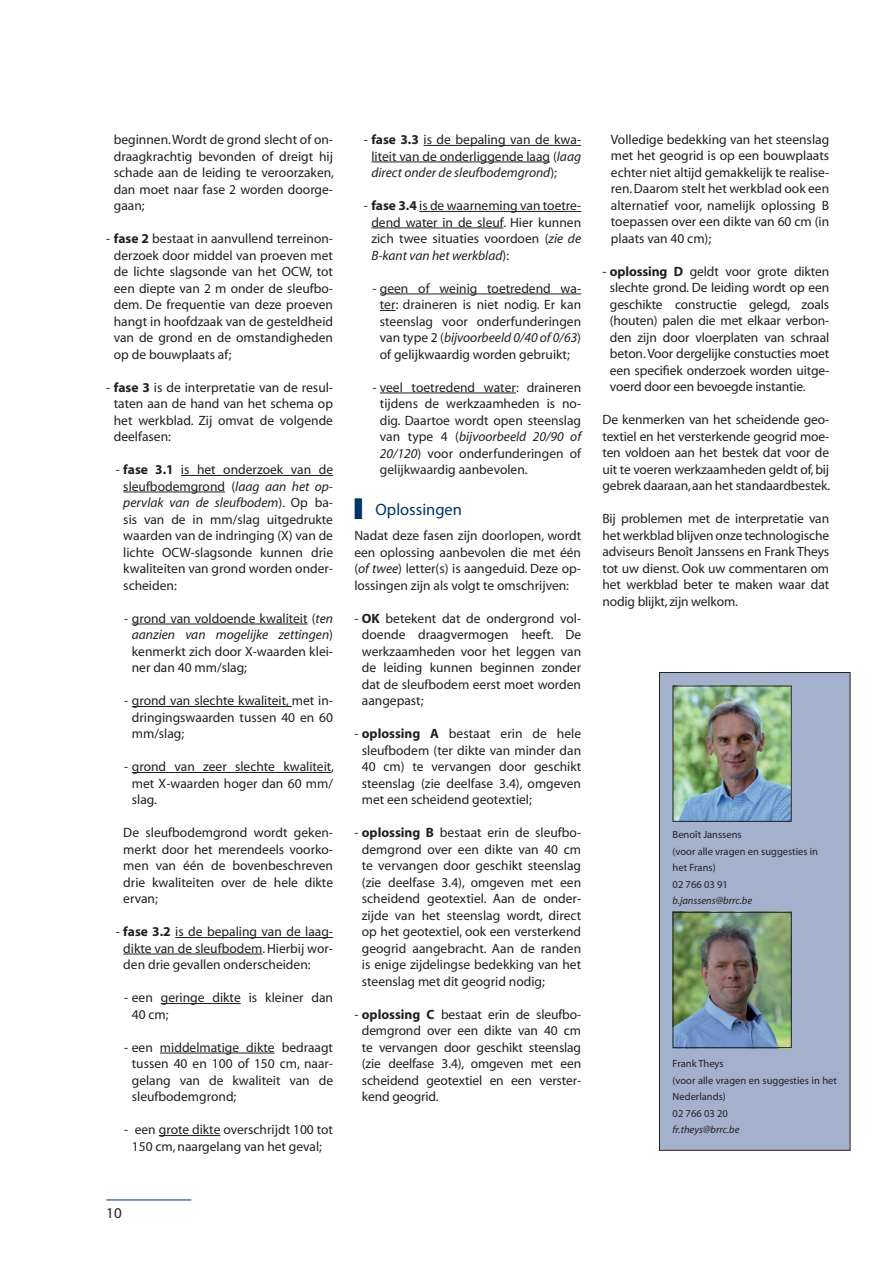
<style>
.page{position:relative;width:893px;height:1263px;background:#fff}
.page>*{position:absolute;margin:0;border:0;box-sizing:border-box;transform-origin:0 0}
.t1{font:16.5px "Myriad";color:#003367}
.t2{font:15px "Myriad";color:#231f20}
.t3{font:13.5px/16.5px "Myriad";color:#231f20;text-align:justify}
.t4{font:10.5px/16.5px "Myriad";color:#231f20}
.t5{font:italic 10.5px "Myriad";color:#231f20}
.s1{font-weight:700}
.s2{font-style:italic}
</style>
<div class="page">
<hr style="left:106px;top:1199px;width:85px;height:1px;background:#003367">
<hr style="left:181px;top:475px;width:152px;height:1px;background:#231f20">
<hr style="left:123px;top:492px;width:102px;height:1px;background:#231f20">
<hr style="left:132px;top:624px;width:176px;height:1px;background:#231f20">
<hr style="left:132px;top:706px;width:160px;height:1px;background:#231f20">
<hr style="left:132px;top:772px;width:199px;height:1px;background:#231f20">
<hr style="left:175px;top:937px;width:158px;height:1px;background:#231f20">
<hr style="left:123px;top:954px;width:139px;height:1px;background:#231f20">
<hr style="left:161px;top:1003px;width:80px;height:1px;background:#231f20">
<hr style="left:160px;top:1053px;width:115px;height:1px;background:#231f20">
<hr style="left:159px;top:1135px;width:61px;height:1px;background:#231f20">
<hr style="left:424px;top:145px;width:157px;height:1px;background:#231f20">
<hr style="left:371px;top:162px;width:179px;height:1px;background:#231f20">
<hr style="left:419px;top:211px;width:162px;height:1px;background:#231f20">
<hr style="left:371px;top:228px;width:132px;height:1px;background:#231f20">
<hr style="left:380px;top:294px;width:201px;height:1px;background:#231f20">
<svg style="left:380px;top:310px;width:16px;height:1px"></svg>
<hr style="left:380px;top:393px;width:136px;height:1px;background:#231f20">
<div style="left:659px;top:672px;width:191px;height:478px;background:#a4b1cd"></div>
<img style="left:675px;top:688px;width:115px;height:132px">
<div style="left:673px;top:686px;width:119px;height:136px;border:1px solid #231f20"></div>
<img style="left:675px;top:914px;width:115px;height:132px">
<div style="left:673px;top:912px;width:119px;height:136px;border:1px solid #231f20"></div>
<div style="left:659px;top:672px;width:191px;height:479px;border:1px solid #231f20"></div>
<p class="t3" style="left:114px;top:132px;width:222px">beginnen. Wordt de grond slecht of on&shy;draagkrachtig bevonden of dreigt hij schade aan de leiding te veroorzaken, dan moet naar fase 2 worden doorge&shy;gaan;</p>
<p class="t3" style="left:114px;top:231px;width:221px;text-indent:-8px">- <span class="s1">fase 2</span> bestaat in aanvullend terreinon&shy;derzoek door middel van proeven met de lichte slagsonde van het OCW, tot een diepte van 2 m onder de sleufbo&shy;dem. De frequentie van deze proeven hangt in hoofdzaak van de gesteldheid van de grond en de omstandigheden op de bouwplaats af;</p>
<p class="t3" style="left:114px;top:379px;width:221px;text-indent:-8px">- <span class="s1">fase 3</span> is de interpretatie van de resul&shy;taten aan de hand van het schema op het werkblad. Zij omvat de volgende deelfasen:</p>
<p class="t3" style="left:123px;top:462px;width:211px;text-indent:-8px">- <span class="s1">fase 3.1</span> is het onderzoek van de sleufbodemgrond (<span class="s2">laag aan het op&shy;pervlak van de sleufbodem</span>). Op ba&shy;sis van de in mm/slag uitgedrukte waarden van de indringing (X) van de lichte OCW-slagsonde kunnen drie kwaliteiten van grond worden onder&shy;scheiden:</p>
<p class="t3" style="left:132px;top:610px;width:203px;text-indent:-8px">- grond van voldoende kwaliteit (<span class="s2">ten aanzien van mogelijke zettingen</span>) kenmerkt zich door X-waarden klei&shy;ner dan 40 mm/slag;</p>
<p class="t3" style="left:132px;top:693px;width:203px;text-indent:-8px">- grond van slechte kwaliteit, met in&shy;dringingswaarden tussen 40 en 60 mm/slag;</p>
<p class="t3" style="left:132px;top:759px;width:204px;text-indent:-8px">- grond van zeer slechte kwaliteit, met X-waarden hoger dan 60 mm/ slag.</p>
<p class="t3" style="left:123px;top:825px;width:211px">De sleufbodemgrond wordt geken&shy;merkt door het merendeels voorko&shy;men van één de bovenbeschreven drie kwaliteiten over de hele dikte ervan;</p>
<p class="t3" style="left:123px;top:924px;width:211px;text-indent:-8px">- <span class="s1">fase 3.2</span> is de bepaling van de laag&shy;dikte van de sleufbodem. Hierbij wor&shy;den drie gevallen onderscheiden:</p>
<p class="t3" style="left:132px;top:990px;width:203px;text-indent:-8px">- een geringe dikte is kleiner dan<br>40 cm;</p>
<p class="t3" style="left:132px;top:1039px;width:203px;text-indent:-8px">- een middelmatige dikte bedraagt tussen 40 en 100 of 150 cm, naar&shy;gelang van de kwaliteit van de sleufbodemgrond;</p>
<p class="t3" style="left:124px;top:1122px;width:210px;text-align:center">- een grote dikte overschrijdt 100 tot<br>150 cm, naargelang van het geval;</p>
<p class="t3" style="left:371px;top:132px;width:211px;text-indent:-8px">- <span class="s1">fase 3.3</span> is de bepaling van de kwa&shy;liteit van de onderliggende laag (<span class="s2">laag direct onder de sleufbodemgrond</span>);</p>
<p class="t3" style="left:371px;top:198px;width:211px;text-indent:-8px">- <span class="s1">fase 3.4</span> is de waarneming van toetre&shy;dend water in de sleuf. Hier kunnen zich twee situaties voordoen (<span class="s2">zie de B-kant van het werkblad</span>):</p>
<p class="t3" style="left:372px;top:280px;width:210px;text-align:center">- geen of weinig toetredend wa&shy;ter: draineren is niet nodig. Er kan steenslag voor onderfunderingen van type 2 (<span class="s2">bijvoorbeeld 0/40 of 0/63</span>) of gelijkwaardig worden gebruikt;</p>
<p class="t3" style="left:380px;top:379px;width:203px;text-indent:-8px">- veel toetredend water: draineren tijdens de werkzaamheden is no&shy;dig. Daartoe wordt open steenslag van type 4 (<span class="s2">bijvoorbeeld 20/90 of 20/120</span>) voor onderfunderingen of gelijkwaardig aanbevolen.</p>
<p class="t1" style="left:354px;top:501px;width:109px">■ Oplossingen</p>
<p class="t3" style="left:354px;top:528px;width:228px">Nadat deze fasen zijn doorlopen, wordt een oplossing aanbevolen die met één (<span class="s2">of twee</span>) letter(s) is aangeduid. Deze op&shy;lossingen zijn als volgt te omschrijven:</p>
<p class="t3" style="left:362px;top:610px;width:221px;text-indent:-8px">- <span class="s1">OK</span> betekent dat de ondergrond vol&shy;doende draagvermogen heeft. De werkzaamheden voor het leggen van de leiding kunnen beginnen zonder dat de sleufbodem eerst moet worden aangepast;</p>
<p class="t3" style="left:362px;top:726px;width:221px;text-indent:-8px">- <span class="s1">oplossing A</span> bestaat erin de hele sleufbodem (ter dikte van minder dan 40 cm) te vervangen door geschikt steenslag (zie deelfase 3.4), omgeven met een scheidend geotextiel;</p>
<p class="t3" style="left:362px;top:825px;width:221px;text-indent:-8px">- <span class="s1">oplossing B</span> bestaat erin de sleufbo&shy;demgrond over een dikte van 40 cm te vervangen door geschikt steenslag (zie deelfase 3.4), omgeven met een scheidend geotextiel. Aan de onder&shy;zijde van het steenslag wordt, direct op het geotextiel, ook een versterkend geogrid aangebracht. Aan de randen is enige zijdelingse bedekking van het steenslag met dit geogrid nodig;</p>
<p class="t3" style="left:362px;top:1006px;width:221px;text-indent:-8px">- <span class="s1">oplossing C</span> bestaat erin de sleufbo&shy;demgrond over een dikte van 40 cm te vervangen door geschikt steenslag (zie deelfase 3.4), omgeven met een scheidend geotextiel en een verster&shy;kend geogrid.</p>
<p class="t3" style="left:611px;top:132px;width:220px">Volledige bedekking van het steenslag met het geogrid is op een bouwplaats echter niet altijd gemakkelijk te realise&shy;ren. Daarom stelt het werkblad ook een alternatief voor, namelijk oplossing B toepassen over een dikte van 60 cm (in plaats van 40 cm);</p>
<p class="t3" style="left:610px;top:264px;width:221px;text-indent:-8px">- <span class="s1">oplossing D</span> geldt voor grote dikten slechte grond. De leiding wordt op een geschikte constructie gelegd, zoals (houten) palen die met elkaar verbon&shy;den zijn door vloerplaten van schraal beton. Voor dergelijke constucties moet een specifiek onderzoek worden uitge&shy;voerd door een bevoegde instantie.</p>
<p class="t3" style="left:602px;top:412px;width:229px">De kenmerken van het scheidende geo&shy;textiel en het versterkende geogrid moe&shy;ten voldoen aan het bestek dat voor de uit te voeren werkzaamheden geldt of, bij gebrek daaraan, aan het standaardbestek.</p>
<p class="t3" style="left:602px;top:511px;width:228px">Bij problemen met de interpretatie van het werkblad blijven onze technologische adviseurs Benoît Janssens en Frank Theys tot uw dienst. Ook uw commentaren om het werkblad beter te maken waar dat nodig blijkt, zijn welkom.</p>
<p class="t4" style="left:673px;top:827px;width:147px">Benoît Janssens<br>(voor alle vragen en suggesties in het Frans)<br>02 766 03 91</p>
<p class="t5" style="left:673px;top:895px;width:81px">b.janssens@brrc.be</p>
<p class="t4" style="left:673px;top:1056px;width:166px">Frank Theys<br>(voor alle vragen en suggesties in het<br>Nederlands)<br>02 766 03 20</p>
<p class="t5" style="left:673px;top:1125px;width:68px">fr.theys@brrc.be</p>
<p class="t2" style="left:106px;top:1205px;width:17px">10</p>
</div>
